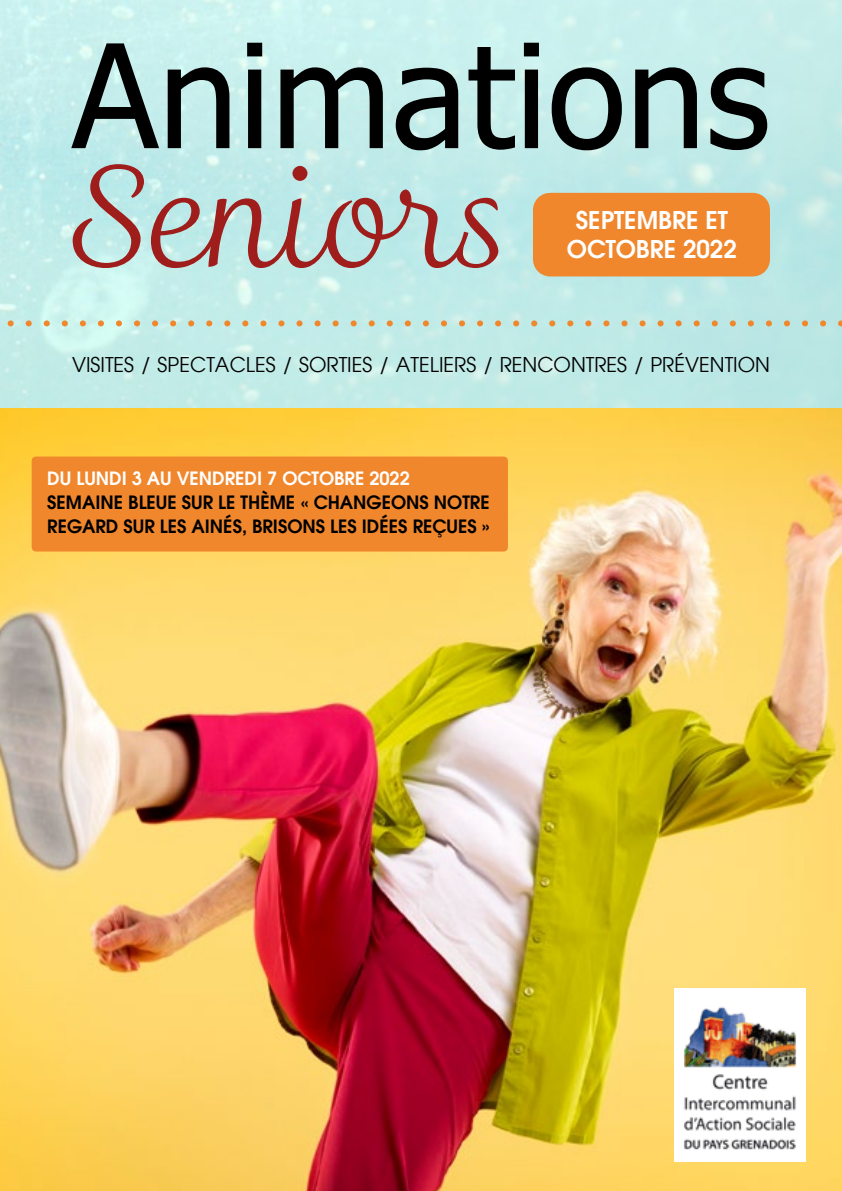
<style>
.page{position:relative;width:842px;height:1191px;background:#fff}
.page>*{position:absolute;margin:0;border:0;box-sizing:border-box;transform-origin:0 0}
.t1{font:144px "Tahoma";color:#000}
.t2{font:134px "Madre Script";color:#9f1d1b}
.t3{font:600 24px/28.8px "Avant Garde";color:#fff;text-align:center}
.t4{font:20px "Avant Garde";color:#000}
.t5{font:600 18px/24px "Avant Garde";color:#000}
.t6{font:600 18px "Avant Garde";color:#fff}
</style>
<div class="page">
<img style="left:0;top:408px;width:842px;height:783px">
<img style="left:675px;top:988px;width:130px;height:173px">
<svg style="left:0;top:320px;width:842px;height:6px;background:#cdd2b8"></svg>
<div style="left:533px;top:193px;width:237px;height:83px;background:#f1872d"></div>
<div style="left:32px;top:456px;width:476px;height:95px;background:#f1872d"></div>
<h1 class="t1" style="left:72px;top:-1px;width:699px">Animations</h1>
<h2 class="t2" style="left:72px;top:142px;width:440px">Seniors</h2>
<h3 class="t3" style="left:567px;top:205px;width:171px">SEPTEMBRE ET<br>OCTOBRE 2022</h3>
<p class="t4" style="left:72px;top:353px;width:699px">VISITES / SPECTACLES / SORTIES / ATELIERS / RENCONTRES / PRÉVENTION</p>
<p class="t6" style="left:47px;top:467px;width:364px">DU LUNDI 3 AU VENDREDI 7 OCTOBRE 2022</p>
<p class="t5" style="left:47px;top:490px;width:444px">SEMAINE BLEUE SUR LE THÈME « CHANGEONS NOTRE<br>REGARD SUR LES AINÉS, BRISONS LES IDÉES REÇUES »</p>
</div>
